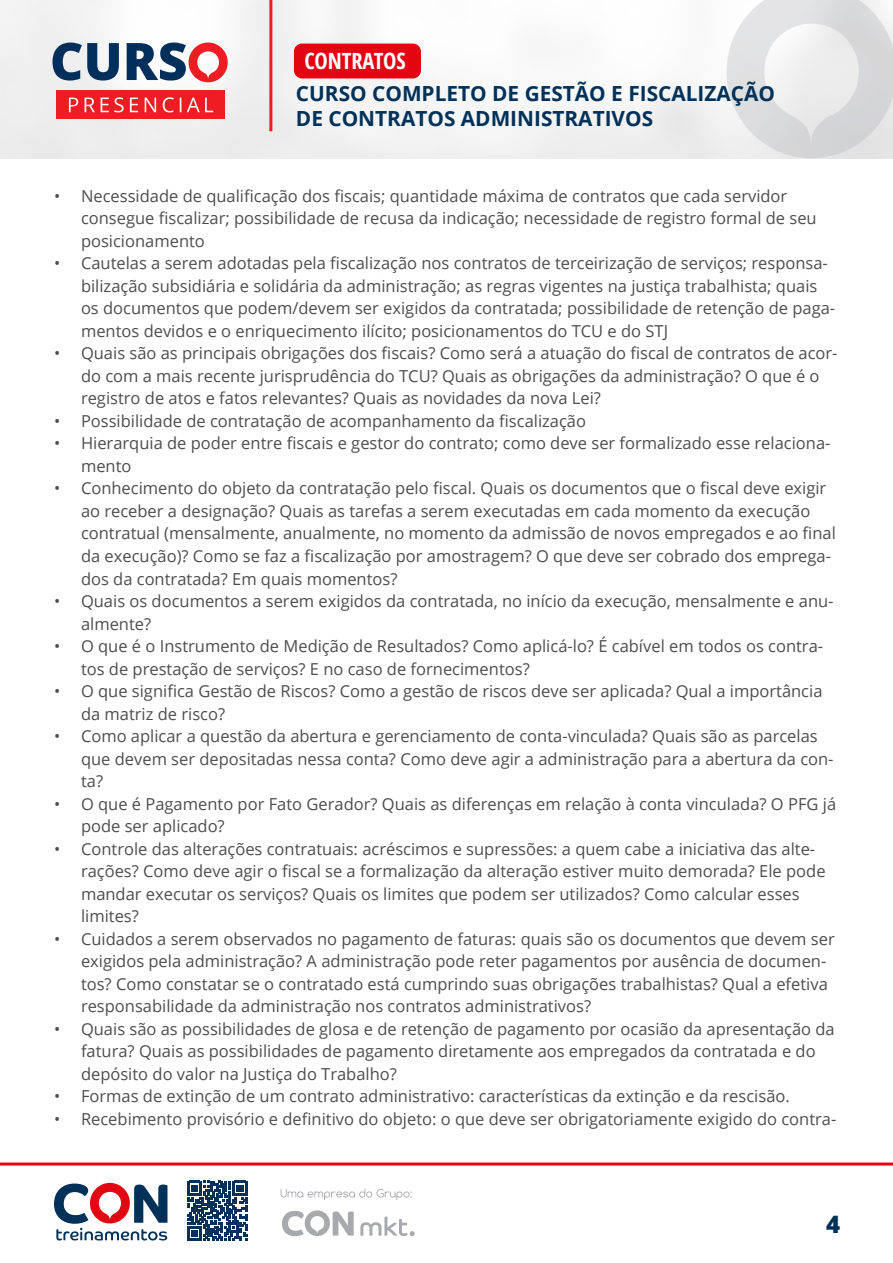
<style>
.page{position:relative;width:893px;height:1263px;background:#fff}
.page>*{position:absolute;margin:0;border:0;box-sizing:border-box;transform-origin:0 0}
.t1{font:800 24px "Open Sans";color:#003158}
.t2{font:700 condensed 22.35px "Open Sans";color:#fff}
.t3{font:700 20.85px/25px "Open Sans";color:#003158}
.t4{font:16.5px/22.5px "Open Sans";color:#4d4d4d}
</style>
<div class="page">
<img style="left:0;top:0;width:893px;height:158px">
<svg style="left:0;top:1162px;width:893px;height:79px"></svg>
<svg style="left:281px;top:1189px;width:131px;height:11px"></svg>
<svg style="left:360px;top:1216px;width:55px;height:20px"></svg>
<svg style="left:282px;top:1210px;width:72px;height:26px"></svg>
<svg style="left:54px;top:1183px;width:113px;height:57px"></svg>
<svg style="left:187px;top:1181px;width:60px;height:60px"></svg>
<hr style="left:269px;top:0;width:3px;height:131px;background:#ee1d23">
<svg style="left:52px;top:43px;width:176px;height:39px"></svg>
<div style="left:56px;top:90px;width:169px;height:28px;background:#ee1d23"></div>
<svg style="left:69px;top:97px;width:144px;height:15px"></svg>
<div style="left:294px;top:44px;width:127px;height:34px;background:#e30512;border-radius:8px"></div>
<h2 class="t2" style="left:304px;top:45px;width:103px">CONTRATOS</h2>
<p class="t3" style="left:296px;top:80px;width:481px">CURSO COMPLETO DE GESTÃO E FISCALIZAÇÃO<br>DE CONTRATOS ADMINISTRATIVOS</p>
<p class="t4" style="left:81px;top:184px;width:737px;text-indent:-27px">• Necessidade de qualificação dos fiscais; quantidade máxima de contratos que cada servidor consegue fiscalizar; possibilidade de recusa da indicação; necessidade de registro formal de seu posicionamento</p>
<p class="t4" style="left:81px;top:252px;width:756px;text-indent:-27px">• Cautelas a serem adotadas pela fiscalização nos contratos de terceirização de serviços; responsa&shy;bilização subsidiária e solidária da administração; as regras vigentes na justiça trabalhista; quais os documentos que podem/devem ser exigidos da contratada; possibilidade de retenção de paga&shy;mentos devidos e o enriquecimento ilícito; posicionamentos do TCU e do STJ</p>
<p class="t4" style="left:81px;top:342px;width:758px;text-indent:-27px">• Quais são as principais obrigações dos fiscais? Como será a atuação do fiscal de contratos de acor&shy;do com a mais recente jurisprudência do TCU? Quais as obrigações da administração? O que é o registro de atos e fatos relevantes? Quais as novidades da nova Lei?</p>
<p class="t4" style="left:54px;top:409px;width:534px">• Possibilidade de contratação de acompanhamento da fiscalização</p>
<p class="t4" style="left:81px;top:432px;width:751px;text-indent:-27px">• Hierarquia de poder entre fiscais e gestor do contrato; como deve ser formalizado esse relaciona&shy;mento</p>
<p class="t4" style="left:81px;top:477px;width:756px;text-indent:-27px">• Conhecimento do objeto da contratação pelo fiscal. Quais os documentos que o fiscal deve exigir ao receber a designação? Quais as tarefas a serem executadas em cada momento da execução contratual (mensalmente, anualmente, no momento da admissão de novos empregados e ao final da execução)? Como se faz a fiscalização por amostragem? O que deve ser cobrado dos emprega&shy;dos da contratada? Em quais momentos?</p>
<p class="t4" style="left:81px;top:589px;width:754px;text-indent:-27px">• Quais os documentos a serem exigidos da contratada, no início da execução, mensalmente e anu&shy;almente?</p>
<p class="t4" style="left:81px;top:634px;width:744px;text-indent:-27px">• O que é o Instrumento de Medição de Resultados? Como aplicá-lo? É cabível em todos os contra&shy;tos de prestação de serviços? E no caso de fornecimentos?</p>
<p class="t4" style="left:81px;top:679px;width:743px;text-indent:-27px">• O que significa Gestão de Riscos? Como a gestão de riscos deve ser aplicada? Qual a importância da matriz de risco?</p>
<p class="t4" style="left:81px;top:724px;width:754px;text-indent:-27px">• Como aplicar a questão da abertura e gerenciamento de conta-vinculada? Quais são as parcelas que devem ser depositadas nessa conta? Como deve agir a administração para a abertura da con&shy;ta?</p>
<p class="t4" style="left:81px;top:792px;width:757px;text-indent:-27px">• O que é Pagamento por Fato Gerador? Quais as diferenças em relação à conta vinculada? O PFG já pode ser aplicado?</p>
<p class="t4" style="left:81px;top:837px;width:746px;text-indent:-27px">• Controle das alterações contratuais: acréscimos e supressões: a quem cabe a iniciativa das alte&shy;rações? Como deve agir o fiscal se a formalização da alteração estiver muito demorada? Ele pode mandar executar os serviços? Quais os limites que podem ser utilizados? Como calcular esses limites?</p>
<p class="t4" style="left:81px;top:927px;width:755px;text-indent:-27px">• Cuidados a serem observados no pagamento de faturas: quais são os documentos que devem ser exigidos pela administração? A administração pode reter pagamentos por ausência de documen&shy;tos? Como constatar se o contratado está cumprindo suas obrigações trabalhistas? Qual a efetiva responsabilidade da administração nos contratos administrativos?</p>
<p class="t4" style="left:81px;top:1017px;width:755px;text-indent:-27px">• Quais são as possibilidades de glosa e de retenção de pagamento por ocasião da apresentação da fatura? Quais as possibilidades de pagamento diretamente aos empregados da contratada e do depósito do valor na Justiça do Trabalho?</p>
<p class="t4" style="left:54px;top:1084px;width:737px">• Formas de extinção de um contrato administrativo: características da extinção e da rescisão.</p>
<p class="t4" style="left:54px;top:1107px;width:784px">• Recebimento provisório e definitivo do objeto: o que deve ser obrigatoriamente exigido do contra-</p>
<h1 class="t1" style="left:826px;top:1206px;width:16px">4</h1>
</div>
